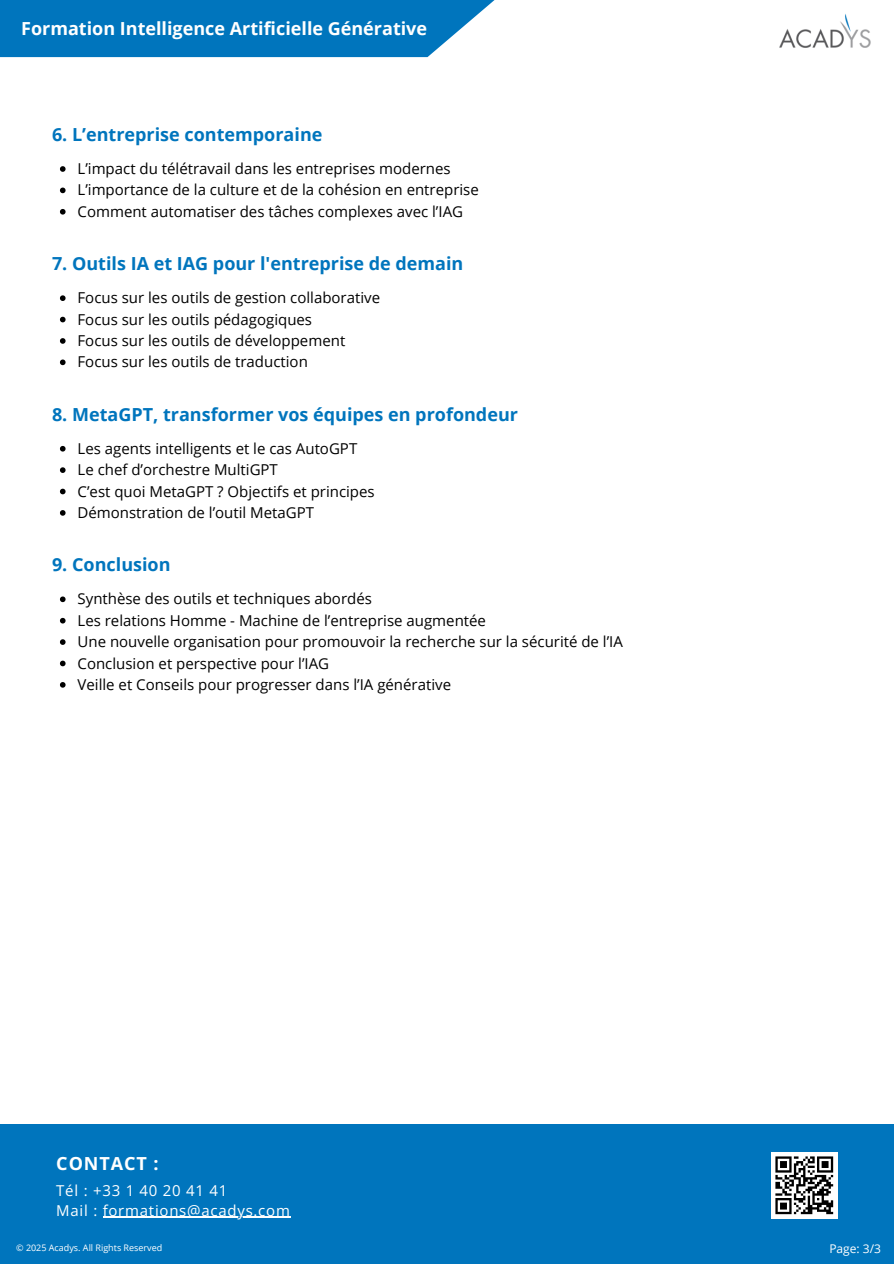
<style>
.page{position:relative;width:894px;height:1264px;background:#fff}
.page>*{position:absolute;margin:0;border:0;box-sizing:border-box;transform-origin:0 0}
.t1{font:700 18px "Open Sans";color:#0075bd}
.t2{font:700 18px "Open Sans";color:#fff}
.t3{font:700 18px "Open Sans";letter-spacing:.05em;color:#fff}
.t4{font:15px "Open Sans";color:#000}
.t5{font:15px/20.2px "Open Sans";letter-spacing:.05em;color:#fff}
.t6{font:12px "Open Sans";color:#fff}
.t7{font:9px "Open Sans";color:#fff}
</style>
<div class="page">
<img style="left:779px;top:14px;width:92px;height:34px">
<div style="left:0;top:0;width:494px;height:57px;background:#0075bd"></div>
<div style="left:0;top:1124px;width:893px;height:139px;background:#0075bd"></div>
<hr style="left:103px;top:1216px;width:187px;height:1px;background:#fff">
<div style="left:770px;top:1151px;width:67px;height:67px;background:#fff"></div>
<svg style="left:775px;top:1156px;width:57px;height:58px"></svg>
<svg style="left:60px;top:295px;width:6px;height:6px"></svg>
<svg style="left:60px;top:317px;width:6px;height:5px"></svg>
<svg style="left:60px;top:338px;width:6px;height:6px"></svg>
<svg style="left:60px;top:359px;width:6px;height:6px"></svg>
<svg style="left:60px;top:446px;width:6px;height:5px"></svg>
<svg style="left:60px;top:467px;width:6px;height:6px"></svg>
<svg style="left:60px;top:488px;width:6px;height:6px"></svg>
<svg style="left:60px;top:510px;width:6px;height:5px"></svg>
<svg style="left:60px;top:596px;width:6px;height:6px"></svg>
<svg style="left:60px;top:618px;width:6px;height:5px"></svg>
<svg style="left:60px;top:639px;width:6px;height:6px"></svg>
<svg style="left:60px;top:660px;width:6px;height:6px"></svg>
<svg style="left:60px;top:682px;width:6px;height:5px"></svg>
<svg style="left:60px;top:166px;width:6px;height:6px"></svg>
<svg style="left:60px;top:187px;width:6px;height:6px"></svg>
<svg style="left:60px;top:209px;width:6px;height:5px"></svg>
<h2 class="t2" style="left:21px;top:16px;width:407px">Formation Intelligence Artificielle Générative</h2>
<p class="t1" style="left:52px;top:122px;width:272px">6. L’entreprise contemporaine</p>
<h1 class="t4" style="left:78px;top:158px;width:374px">L’impact du télétravail dans les entreprises modernes</h1>
<h3 class="t4" style="left:78px;top:179px;width:402px">L’importance de la culture et de la cohésion en entreprise</h3>
<p class="t4" style="left:78px;top:201px;width:387px">Comment automatiser des tâches complexes avec l’IAG</p>
<h2 class="t1" style="left:52px;top:251px;width:413px">7. Outils IA et IAG pour l'entreprise de demain</h2>
<p class="t4" style="left:78px;top:287px;width:304px">Focus sur les outils de gestion collaborative</p>
<p class="t4" style="left:78px;top:308px;width:236px">Focus sur les outils pédagogiques</p>
<p class="t4" style="left:78px;top:330px;width:269px">Focus sur les outils de développement</p>
<p class="t4" style="left:78px;top:351px;width:232px">Focus sur les outils de traduction</p>
<h2 class="t1" style="left:52px;top:401px;width:467px">8. MetaGPT, transformer vos équipes en profondeur</h2>
<p class="t4" style="left:78px;top:438px;width:281px">Les agents intelligents et le cas AutoGPT</p>
<p class="t4" style="left:78px;top:459px;width:202px">Le chef d’orchestre MultiGPT</p>
<p class="t4" style="left:78px;top:480px;width:298px">C’est quoi MetaGPT ? Objectifs et principes</p>
<p class="t4" style="left:78px;top:502px;width:238px">Démonstration de l’outil MetaGPT</p>
<h2 class="t1" style="left:52px;top:552px;width:120px">9. Conclusion</h2>
<p class="t4" style="left:78px;top:588px;width:296px">Synthèse des outils et techniques abordés</p>
<p class="t4" style="left:78px;top:609px;width:410px">Les relations Homme - Machine de l’entreprise augmentée</p>
<p class="t4" style="left:78px;top:631px;width:546px">Une nouvelle organisation pour promouvoir la recherche sur la sécurité de l’IA</p>
<p class="t4" style="left:78px;top:652px;width:253px">Conclusion et perspective pour l’IAG</p>
<p class="t4" style="left:78px;top:674px;width:375px">Veille et Conseils pour progresser dans l’IA générative</p>
<p class="t3" style="left:56px;top:1150px;width:104px">CONTACT :</p>
<p class="t5" style="left:56px;top:1179px;width:235px">Tél : +33 1 40 20 41 41<br>Mail : formations@acadys.com</p>
<p class="t7" style="left:16px;top:1241px;width:148px">© 2025 Acadys. All Rights Reserved</p>
<p class="t6" style="left:829px;top:1240px;width:53px">Page: 3/3</p>
</div>
